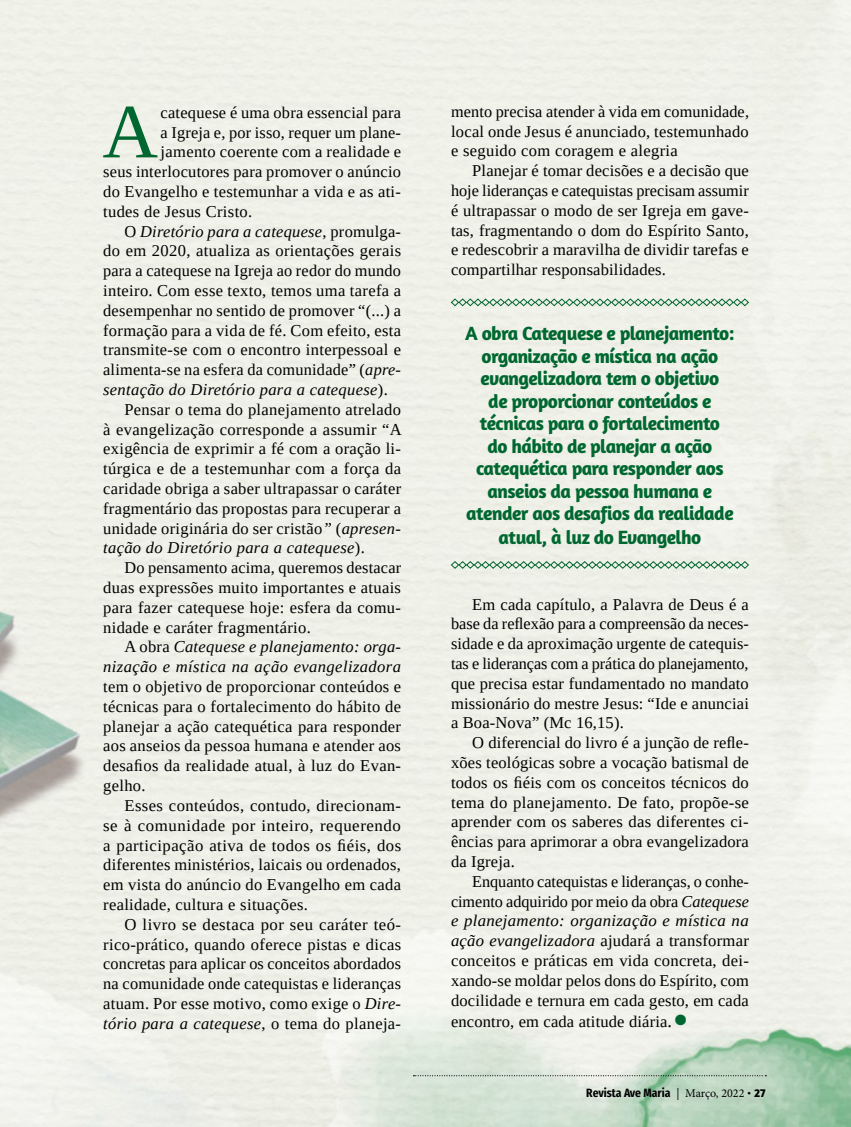
<style>
.page{position:relative;width:851px;height:1127px;background:#fff}
.page>*{position:absolute;margin:0;border:0;box-sizing:border-box;transform-origin:0 0}
.t1{font:76.95px "Tinos";color:#006730}
.t2{font:45px "Tinos";color:#006730}
.t3{font:700 19.5px/22.6px "Amaranth";letter-spacing:-.03em;color:#006730;text-align:center}
.t4{font:16.5px/19.8px "Tinos";letter-spacing:.02em;color:#000;text-align:justify}
.t5{font:italic 16.5px "Tinos";letter-spacing:.02em;color:#000}
.t6{font:700 12px "Fira Sans Condensed";color:#000}
.s1{font-style:normal}
.s2{font-style:italic}
.s3{font-size:18px}
.s4{font-family:"Minion Pro";font-weight:400}
.s5{font-family:"Amaranth"}
</style>
<div class="page">
<div style="left:0;top:0;width:850px;height:1127px;background:#eff0e8"></div>
<svg style="left:450px;top:298px;width:299px;height:9px;background:#abc9b4"></svg>
<svg style="left:450px;top:561px;width:299px;height:8px;background:#a2c4ad"></svg>
<svg style="left:413px;top:1075px;width:353px;height:1px"></svg>
<h1 class="t1" style="left:102px;top:82px;width:57px">A</h1>
<p class="t4" style="left:160px;top:102px;width:242px">catequese é uma obra essencial para</p>
<p class="t4" style="left:160px;top:122px;width:242px">a Igreja e, por isso, requer um plane-</p>
<p class="t4" style="left:160px;top:142px;width:242px">jamento coerente com a realidade e</p>
<p class="t4" style="left:103px;top:162px;width:299px">seus interlocutores para promover o anúncio</p>
<p class="t4" style="left:103px;top:181px;width:299px">do Evangelho e testemunhar a vida e as ati-</p>
<p class="t4" style="left:103px;top:201px;width:151px">tudes de Jesus Cristo.</p>
<p class="t5" style="left:124px;top:220px;width:278px"><span class="s1">O</span> Diretório para a catequese<span class="s1">, promulga-</span></p>
<p class="t4" style="left:103px;top:241px;width:299px">do em 2020, atualiza as orientações gerais</p>
<p class="t4" style="left:103px;top:261px;width:299px">para a catequese na Igreja ao redor do mundo</p>
<p class="t4" style="left:103px;top:280px;width:299px">inteiro. Com esse texto, temos uma tarefa a</p>
<p class="t4" style="left:103px;top:300px;width:299px">desempenhar no sentido de promover “(...) a</p>
<p class="t4" style="left:103px;top:320px;width:299px">formação para a vida de fé. Com efeito, esta</p>
<p class="t4" style="left:103px;top:340px;width:299px">transmite-se com o encontro interpessoal e</p>
<p class="t4" style="left:103px;top:360px;width:299px">alimenta-se na esfera da comunidade” (<span class="s2">apre-</span></p>
<p class="t5" style="left:103px;top:379px;width:286px">sentação do Diretório para a catequese<span class="s1">).</span></p>
<p class="t4" style="left:124px;top:399px;width:278px">Pensar o tema do planejamento atrelado</p>
<p class="t4" style="left:103px;top:419px;width:300px">à evangelização corresponde a assumir “A</p>
<p class="t4" style="left:103px;top:439px;width:299px">exigência de exprimir a fé com a oração li-</p>
<p class="t4" style="left:103px;top:459px;width:299px">túrgica e de a testemunhar com a força da</p>
<p class="t4" style="left:103px;top:478px;width:299px">caridade obriga a saber ultrapassar o caráter</p>
<p class="t4" style="left:103px;top:498px;width:299px">fragmentário das propostas para recuperar a</p>
<p class="t4" style="left:103px;top:518px;width:299px">unidade originária do ser cristão<span class="s2">”</span> (<span class="s2">apresen-</span></p>
<p class="t5" style="left:103px;top:537px;width:263px">tação do Diretório para a catequese<span class="s1">).</span></p>
<p class="t4" style="left:124px;top:558px;width:278px">Do pensamento acima, queremos destacar</p>
<p class="t4" style="left:103px;top:577px;width:299px">duas expressões muito importantes e atuais</p>
<p class="t4" style="left:103px;top:597px;width:299px">para fazer catequese hoje: esfera da comu-</p>
<p class="t4" style="left:103px;top:617px;width:209px">nidade e caráter fragmentário.</p>
<p class="t5" style="left:124px;top:636px;width:278px"><span class="s1">A obra</span> Catequese e planejamento: orga-</p>
<p class="t5" style="left:103px;top:656px;width:299px">nização e mística na ação evangelizadora</p>
<p class="t4" style="left:103px;top:676px;width:299px">tem o objetivo de proporcionar conteúdos e técnicas para o fortalecimento do hábito de planejar a ação catequética para responder aos anseios da pessoa humana e atender aos desafios da realidade atual, à luz do Evan&shy;gelho.</p>
<p class="t4" style="left:103px;top:795px;width:299px;text-indent:21px">Esses conteúdos, contudo, direcionam&shy;se à comunidade por inteiro, requerendo a participação ativa de todos os fiéis, dos diferentes ministérios, laicais ou ordenados, em vista do anúncio do Evangelho em cada realidade, cultura e situações.</p>
<p class="t4" style="left:103px;top:914px;width:299px;text-indent:21px">O livro se destaca por seu caráter teó&shy;rico-prático, quando oferece pistas e dicas concretas para aplicar os conceitos abordados na comunidade onde catequistas e lideranças atuam. Por esse motivo, como exige o <span class="s2">Dire&shy;tório para a catequese</span>, o tema do planeja-</p>
<p class="t4" style="left:451px;top:101px;width:299px">mento precisa atender à vida em comunidade, local onde Jesus é anunciado, testemunhado e seguido com coragem e alegria</p>
<p class="t4" style="left:451px;top:161px;width:299px;text-indent:21px">Planejar é tomar decisões e a decisão que hoje lideranças e catequistas precisam assumir é ultrapassar o modo de ser Igreja em gave&shy;tas, fragmentando o dom do Espírito Santo, e redescobrir a maravilha de dividir tarefas e compartilhar responsabilidades.</p>
<p class="t3" style="left:465px;top:322px;width:271px">A obra Catequese e planejamento: organização e mística na ação evangelizadora tem o objetivo<br>de proporcionar conteúdos e técnicas para o fortalecimento<br>do hábito de planejar a ação catequética para responder aos anseios da pessoa humana e atender aos desafios da realidade atual, à luz do Evangelho</p>
<p class="t4" style="left:451px;top:594px;width:299px;text-indent:21px">Em cada capítulo, a Palavra de Deus é a base da reflexão para a compreensão da neces&shy;sidade e da aproximação urgente de catequis&shy;tas e lideranças com a prática do planejamento, que precisa estar fundamentado no mandato missionário do mestre Jesus: “Ide e anunciai a Boa-Nova” (Mc 16,15).</p>
<p class="t4" style="left:451px;top:733px;width:299px;text-indent:21px">O diferencial do livro é a junção de refle&shy;xões teológicas sobre a vocação batismal de todos os fiéis com os conceitos técnicos do tema do planejamento. De fato, propõe-se aprender com os saberes das diferentes ci&shy;ências para aprimorar a obra evangelizadora da Igreja.</p>
<p class="t4" style="left:451px;top:871px;width:299px;text-indent:21px">Enquanto catequistas e lideranças, o conhe&shy;cimento adquirido por meio da obra <span class="s2">Catequese e planejamento: organização e mística na ação evangelizadora</span> ajudará a transformar conceitos e práticas em vida concreta, dei&shy;xando-se moldar pelos dons do Espírito, com docilidade e ternura em cada gesto, em cada</p>
<p class="t4" style="left:451px;top:1012px;width:222px">encontro, em cada atitude diária<span class="s3">.</span></p>
<h2 class="t2" style="left:672px;top:990px;width:17px">•</h2>
<p class="t6" style="left:586px;top:1082px;width:181px">Revista Ave Maria <span class="s4">| Março, 2022</span> <span class="s5">• 27</span></p>
</div>
